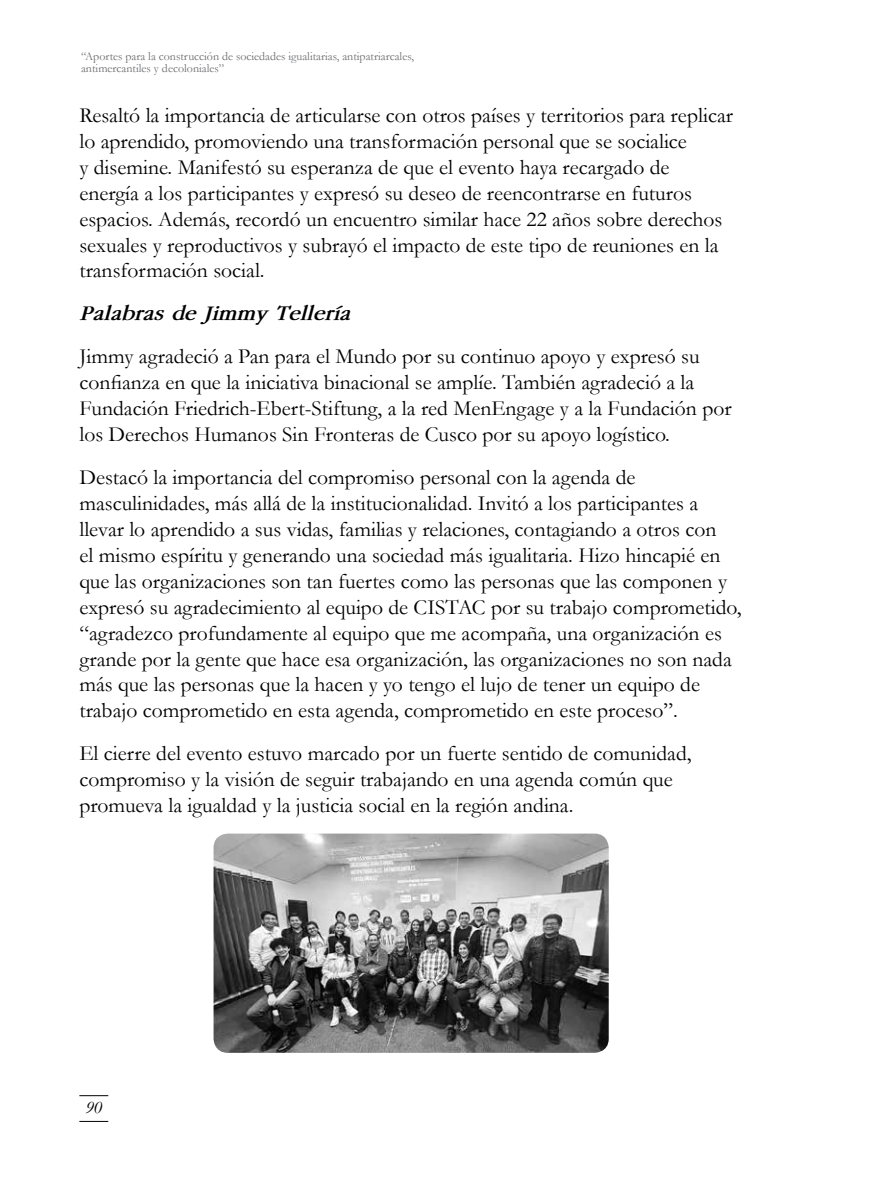
<style>
.page{position:relative;width:879px;height:1191px;background:#fff}
.page>*{position:absolute;margin:0;border:0;box-sizing:border-box;transform-origin:0 0}
.t1{font:21.6px/26px "Garamond";color:#000}
.t2{font:italic 700 21.6px "Garamond";color:#000}
.t3{font:italic 18px "Garamond";color:#000}
.t4{font:12px/12px "Garamond";color:#6d6e71}
</style>
<div class="page">
<svg style="left:79px;top:1121px;width:29px;height:1px"></svg>
<svg style="left:79px;top:1095px;width:29px;height:1px"></svg>
<img style="left:213px;top:833px;width:396px;height:219px">
<p class="t4" style="left:81px;top:50px;width:334px">“Aportes para la construcción de sociedades igualitarias, antipatriarcales, antimercantiles y decoloniales”</p>
<p class="t1" style="left:79px;top:102px;width:655px">Resaltó la importancia de articularse con otros países y territorios para replicar lo aprendido, promoviendo una transformación personal que se socialice<br>y disemine. Manifestó su esperanza de que el evento haya recargado de energía a los participantes y expresó su deseo de reencontrarse en futuros espacios. Además, recordó un encuentro similar hace 22 años sobre derechos sexuales y reproductivos y subrayó el impacto de este tipo de reuniones en la transformación social.</p>
<p class="t2" style="left:79px;top:302px;width:272px">Palabras de Jimmy Tellería</p>
<p class="t1" style="left:79px;top:343px;width:654px">Jimmy agradeció a Pan para el Mundo por su continuo apoyo y expresó su confianza en que la iniciativa binacional se amplíe. También agradeció a la Fundación Friedrich-Ebert-Stiftung, a la red MenEngage y a la Fundación por los Derechos Humanos Sin Fronteras de Cusco por su apoyo logístico.</p>
<p class="t1" style="left:79px;top:464px;width:663px">Destacó la importancia del compromiso personal con la agenda de masculinidades, más allá de la institucionalidad. Invitó a los participantes a llevar lo aprendido a sus vidas, familias y relaciones, contagiando a otros con<br>el mismo espíritu y generando una sociedad más igualitaria. Hizo hincapié en que las organizaciones son tan fuertes como las personas que las componen y expresó su agradecimiento al equipo de CISTAC por su trabajo comprometido, “agradezco profundamente al equipo que me acompaña, una organización es grande por la gente que hace esa organización, las organizaciones no son nada más que las personas que la hacen y yo tengo el lujo de tener un equipo de trabajo comprometido en esta agenda, comprometido en este proceso”.</p>
<p class="t1" style="left:79px;top:740px;width:613px">El cierre del evento estuvo marcado por un fuerte sentido de comunidad, compromiso y la visión de seguir trabajando en una agenda común que promueva la igualdad y la justicia social en la región andina.</p>
<p class="t3" style="left:85px;top:1097px;width:18px">90</p>
</div>
